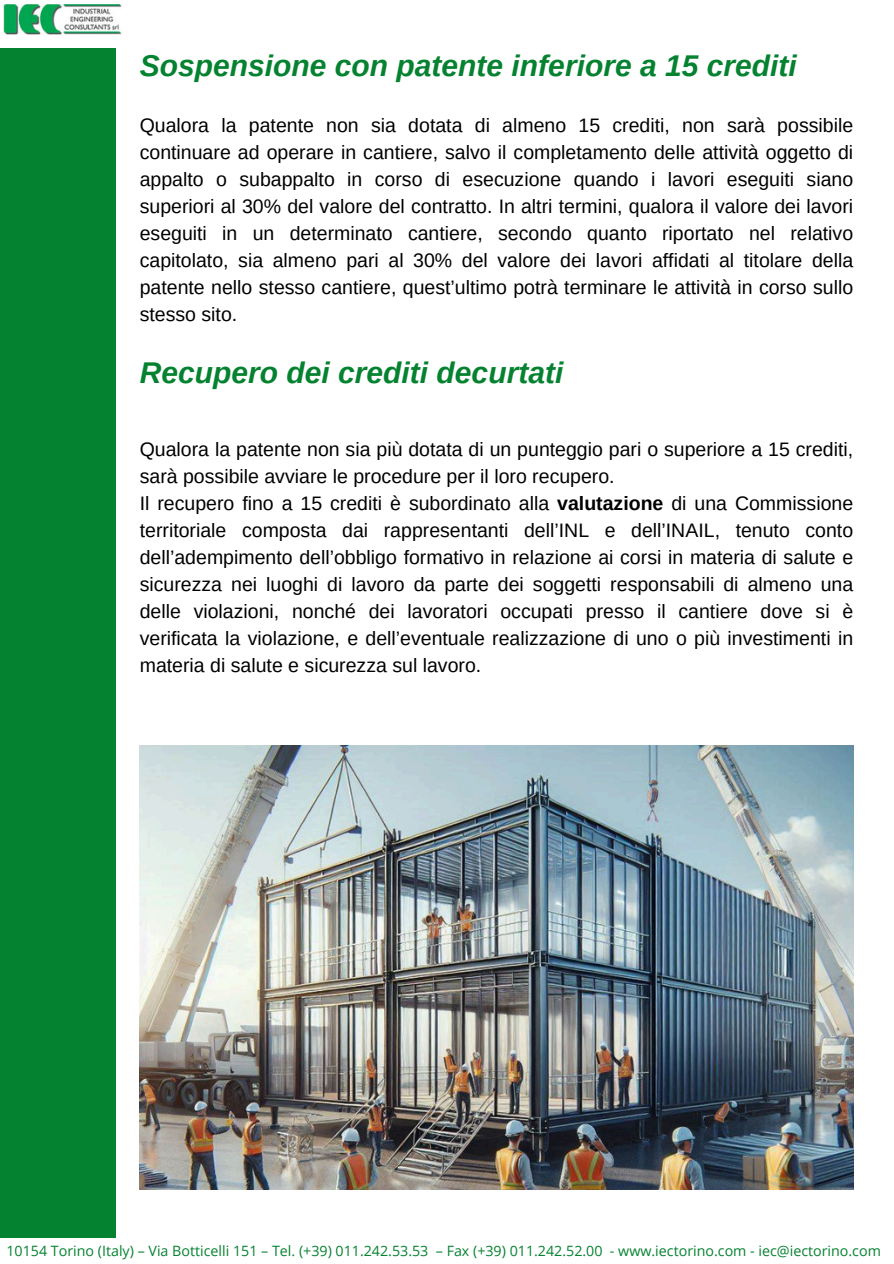
<style>
.page{position:relative;width:894px;height:1264px;background:#fff}
.page>*{position:absolute;margin:0;border:0;box-sizing:border-box;transform-origin:0 0}
.t1{font:italic 700 30px "Arimo";color:#058230}
.t2{font:19.5px/27px "Arimo";color:#000;text-align:justify}
.t3{font:14.25px "Open Sans";color:#058230}
.s1{font-weight:700}
</style>
<div class="page">
<div style="left:0;top:48px;width:116px;height:1189px;background:#058230"></div>
<img style="left:3px;top:4px;width:118px;height:31px">
<img style="left:140px;top:745px;width:713px;height:443px">
<h1 class="t1" style="left:140px;top:48px;width:658px">Sospensione con patente inferiore a 15 crediti</h1>
<h2 class="t2" style="left:140px;top:112px;width:714px">Qualora la patente non sia dotata di almeno 15 crediti, non sarà possibile continuare ad operare in cantiere, salvo il completamento delle attività oggetto di appalto o subappalto in corso di esecuzione quando i lavori eseguiti siano superiori al 30% del valore del contratto. In altri termini, qualora il valore dei lavori eseguiti in un determinato cantiere, secondo quanto riportato nel relativo capitolato, sia almeno pari al 30% del valore dei lavori affidati al titolare della patente nello stesso cantiere, quest’ultimo potrà terminare le attività in corso sullo stesso sito.</h2>
<p class="t1" style="left:140px;top:355px;width:425px">Recupero dei crediti decurtati</p>
<p class="t2" style="left:140px;top:436px;width:714px;text-align:left">Qualora la patente non sia più dotata di un punteggio pari o superiore a 15 crediti, sarà possibile avviare le procedure per il loro recupero.<br>Il recupero fino a 15 crediti è subordinato alla <span class="s1">valutazione</span> di una Commissione territoriale composta dai rappresentanti dell’INL e dell’INAIL, tenuto conto dell’adempimento dell’obbligo formativo in relazione ai corsi in materia di salute e sicurezza nei luoghi di lavoro da parte dei soggetti responsabili di almeno una delle violazioni, nonché dei lavoratori occupati presso il cantiere dove si è verificata la violazione, e dell’eventuale realizzazione di uno o più investimenti in materia di salute e sicurezza sul lavoro.</p>
<h2 class="t3" style="left:6px;top:1240px;width:875px">10154 Torino (Italy) – Via Botticelli 151 – Tel. (+39) 011.242.53.53 – Fax (+39) 011.242.52.00 - www.iectorino.com - iec@iectorino.com</h2>
</div>
